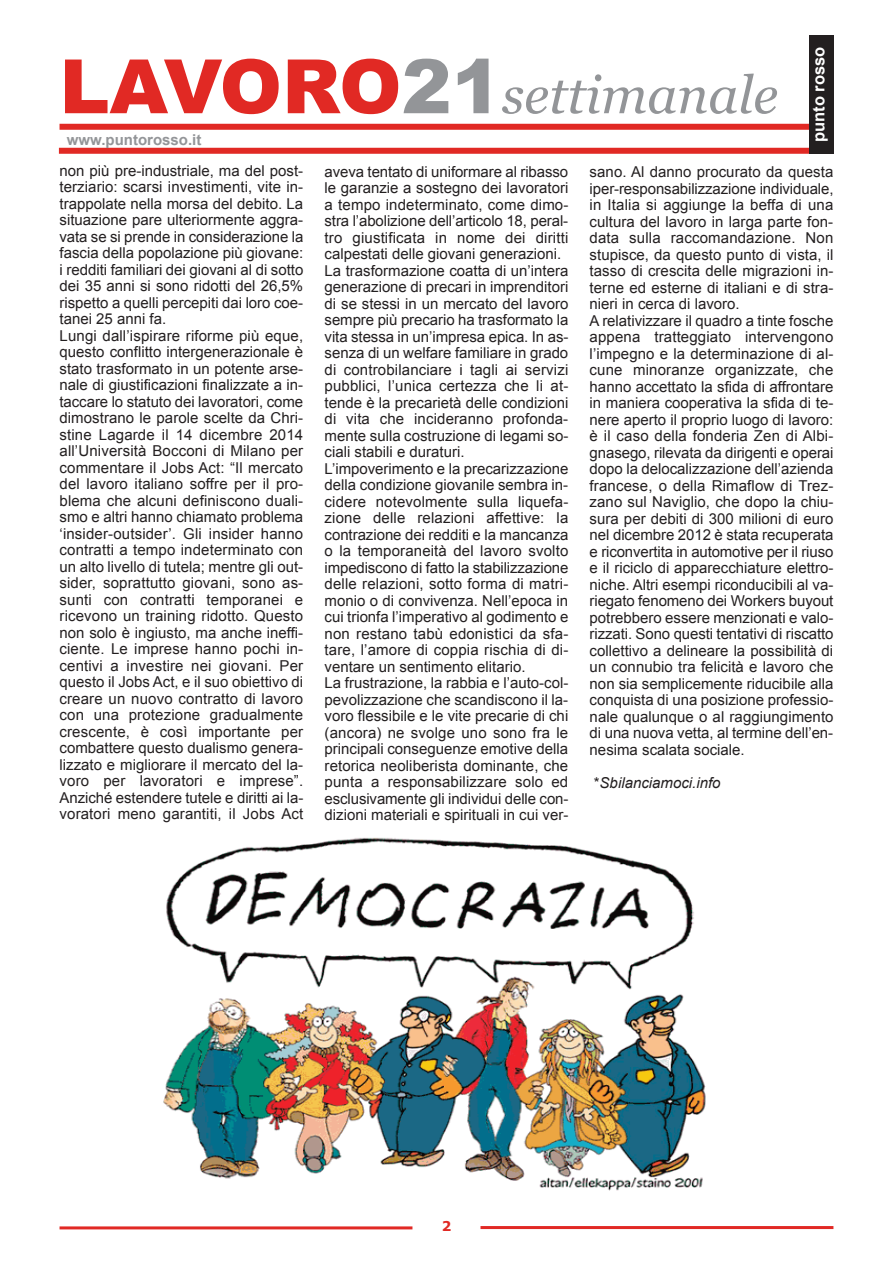
<style>
.page{position:relative;width:893px;height:1263px;background:#fff}
.page>*{position:absolute;margin:0;border:0;box-sizing:border-box;transform-origin:0 0}
.t1{font:italic 52.5px "Georgia";color:#939598}
.t2{font:700 16.5px "Arial";color:#fff}
.t3{font:15px/16.5px "Arial";color:#231f20}
.t4{font:italic 15px "Arial";color:#231f20}
.t5{font:700 15px "Arial";color:#939598}
.t6{font:700 13.5px "Verdana";color:#e12924}
.s1{font-family:"Arial";font-weight:900;font-style:normal;font-size:75px;color:#e12924}
.s2{font-family:"Arial";font-weight:900;font-style:normal;font-size:75px}
.s3{font-style:normal}
.s4{color:#fff}
</style>
<div class="page">
<hr style="left:60px;top:1226px;width:352px;height:3px;background:#e12924">
<hr style="left:480px;top:1226px;width:353px;height:3px;background:#e12924">
<div style="left:60px;top:124px;width:771px;height:6px;background:#e12924"></div>
<div style="left:59px;top:148px;width:774px;height:6px;background:#e12924"></div>
<div style="left:809px;top:35px;width:24px;height:119px;background:#231f20"></div>
<img style="left:163px;top:837px;width:543px;height:354px">
<h1 class="t1" style="left:60px;top:65px;width:720px"><span class="s1">LAVORO</span><span class="s2">21</span>settimanale</h1>
<p class="t5" style="left:67px;top:131px;width:136px">www.puntorosso.it</p>
<p class="t2" style="left:809px;top:142px;width:97px;rotate:-90deg">punto rosso</p>
<p class="t3" style="left:60px;top:162px;width:245px">non più pre-industriale, ma del post&shy;terziario: scarsi investimenti, vite in&shy;trappolate nella morsa del debito. La situazione pare ulteriormente aggra&shy;vata se si prende in considerazione la fascia della popolazione più giovane: i redditi familiari dei giovani al di sotto dei 35 anni si sono ridotti del 26,5% rispetto a quelli percepiti dai loro coe&shy;tanei 25 anni fa.<br>Lungi dall’ispirare riforme più eque, questo conflitto intergenerazionale è stato trasformato in un potente arse&shy;nale di giustificazioni finalizzate a in&shy;taccare lo statuto dei lavoratori, come dimostrano le parole scelte da chri&shy;stine Lagarde il 14 dicembre 2014 all’università bocconi di milano per commentare il Jobs act: “Il mercato del lavoro italiano soffre per il pro&shy;blema che alcuni definiscono duali&shy;smo e altri hanno chiamato problema ‘insider-outsider’. gli insider hanno contratti a tempo indeterminato con un alto livello di tutela; mentre gli out&shy;sider, soprattutto giovani, sono as&shy;sunti con contratti temporanei e ricevono un training ridotto. Questo non solo è ingiusto, ma anche ineffi&shy;ciente. Le imprese hanno pochi in&shy;centivi a investire nei giovani. per questo il Jobs act, e il suo obiettivo di creare un nuovo contratto di lavoro con una protezione gradualmente crescente, è così importante per combattere questo dualismo genera&shy;lizzato e migliorare il mercato del la&shy;voro per lavoratori e imprese”. anziché estendere tutele e diritti ai la&shy;voratori meno garantiti, il Jobs act</p>
<p class="t3" style="left:325px;top:163px;width:245px">aveva tentato di uniformare al ribasso le garanzie a sostegno dei lavoratori a tempo indeterminato, come dimo&shy;stra l’abolizione dell’articolo 18, peral&shy;tro giustificata in nome dei diritti calpestati delle giovani generazioni.<br>La trasformazione coatta di un’intera generazione di precari in imprenditori di se stessi in un mercato del lavoro sempre più precario ha trasformato la vita stessa in un’impresa epica. In as&shy;senza di un welfare familiare in grado di controbilanciare i tagli ai servizi pubblici, l’unica certezza che li at&shy;tende è la precarietà delle condizioni di vita che incideranno profonda&shy;mente sulla costruzione di legami so&shy;ciali stabili e duraturi.<br>L’impoverimento e la precarizzazione della condizione giovanile sembra in&shy;cidere notevolmente sulla liquefa&shy;zione delle relazioni affettive: la contrazione dei redditi e la mancanza o la temporaneità del lavoro svolto impediscono di fatto la stabilizzazione delle relazioni, sotto forma di matri&shy;monio o di convivenza. nell’epoca in cui trionfa l’imperativo al godimento e non restano tabù edonistici da sfa&shy;tare, l’amore di coppia rischia di di&shy;ventare un sentimento elitario.<br>La frustrazione, la rabbia e l’auto-col&shy;pevolizzazione che scandiscono il la&shy;voro flessibile e le vite precarie di chi (ancora) ne svolge uno sono fra le principali conseguenze emotive della retorica neoliberista dominante, che punta a responsabilizzare solo ed esclusivamente gli individui delle con&shy;dizioni materiali e spirituali in cui ver-</p>
<p class="t3" style="left:590px;top:164px;width:245px">sano. al danno procurato da questa iper-responsabilizzazione individuale, in Italia si aggiunge la beffa di una cultura del lavoro in larga parte fon&shy;data sulla raccomandazione. non stupisce, da questo punto di vista, il tasso di crescita delle migrazioni in&shy;terne ed esterne di italiani e di stra&shy;nieri in cerca di lavoro.<br>a relativizzare il quadro a tinte fosche appena tratteggiato intervengono l’impegno e la determinazione di al&shy;cune minoranze organizzate, che hanno accettato la sfida di affrontare in maniera cooperativa la sfida di te&shy;nere aperto il proprio luogo di lavoro: è il caso della fonderia zen di albi&shy;gnasego, rilevata da dirigenti e operai dopo la delocalizzazione dell’azienda francese, o della rimaflow di trez&shy;zano sul naviglio, che dopo la chiu&shy;sura per debiti di 300 milioni di euro nel dicembre 2012 è stata recuperata e riconvertita in automotive per il riuso e il riciclo di apparecchiature elettro&shy;niche. altri esempi riconducibili al va&shy;riegato fenomeno dei Workers buyout potrebbero essere menzionati e valo&shy;rizzati. sono questi tentativi di riscatto collettivo a delineare la possibilità di un connubio tra felicità e lavoro che non sia semplicemente riducibile alla conquista di una posizione professio&shy;nale qualunque o al raggiungimento di una nuova vetta, al termine dell’en&shy;nesima scalata sociale.</p>
<p class="t4" style="left:594px;top:774px;width:128px"><span class="s3">*</span>Sbilanciamoci.info</p>
<p class="t6" style="left:442px;top:1217px;width:13px">2<span class="s4">3</span></p>
</div>
